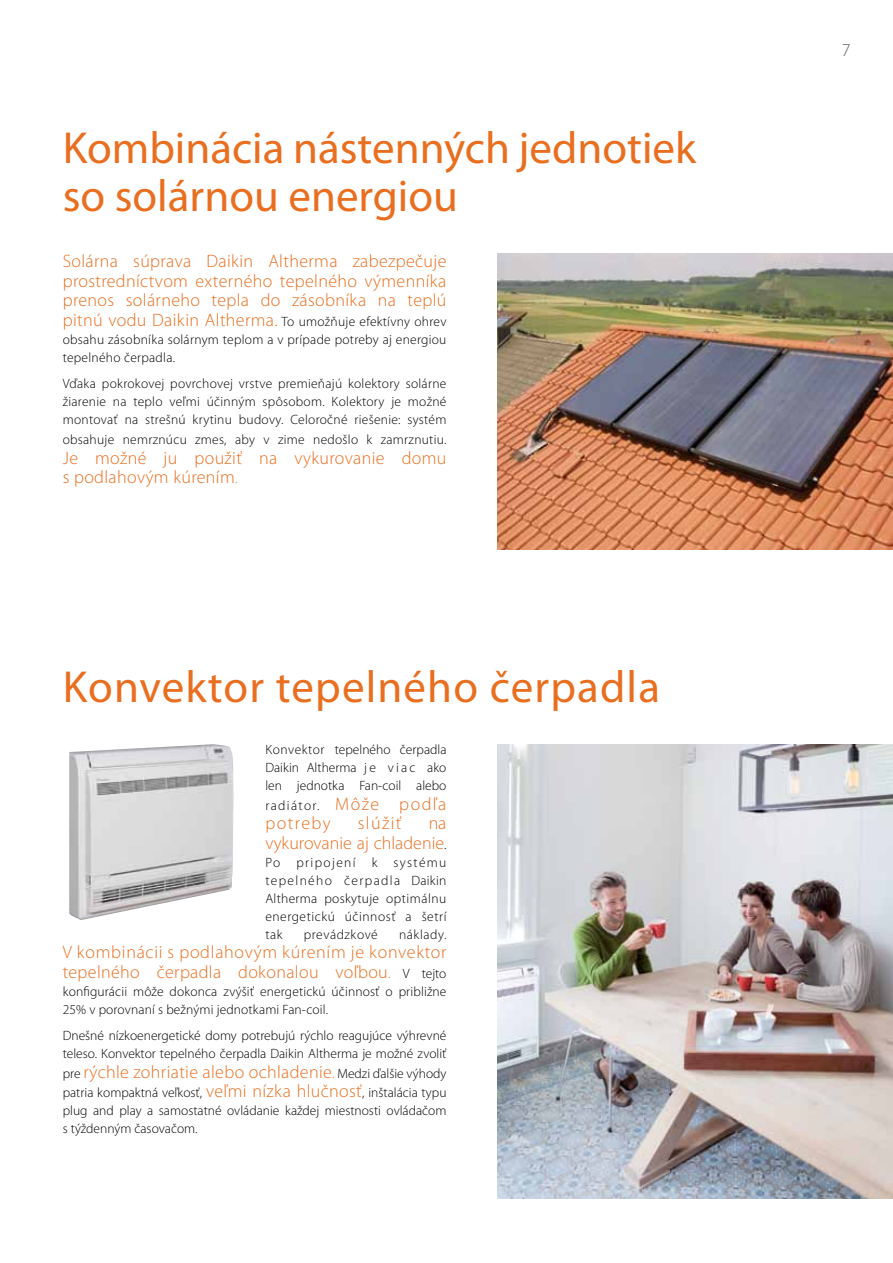
<style>
.page{position:relative;width:893px;height:1263px;background:#fff}
.page>*{position:absolute;margin:0;border:0;box-sizing:border-box;transform-origin:0 0}
.t1{font:45px/48px "Myriad Pro";color:#e96e1f}
.t2{font:45px "Myriad Pro";letter-spacing:.025em;color:#e96e1f}
.t3{font:300 18px/19.5px "Myriad Pro";letter-spacing:.02em;color:#e96e1f}
.t4{font:300 18px/19.5px "Myriad Pro";color:#e96e1f;text-align:right}
.t5{font:300 18px "Myriad Pro";letter-spacing:.08em;color:#e96e1f}
.t6{font:300 18px "Myriad Pro";color:#5a5b5d}
.t7{font:300 13.5px/18px "Myriad Pro";letter-spacing:.01em;color:#000;text-align:justify}
.t8{font:300 13.5px "Myriad Pro";letter-spacing:.04em;color:#000}
.t9{font:300 13.5px "Myriad Pro";letter-spacing:.1em;color:#000}
.s1{font-size:13.5px;color:#000}
.s2{font-size:13.5px}
.s3{font-size:18px;color:#e96e1f}
</style>
<div class="page">
<img style="left:497px;top:254px;width:396px;height:295px">
<img style="left:497px;top:744px;width:396px;height:454px">
<img style="left:69px;top:744px;width:164px;height:176px">
<h1 class="t1" style="left:63px;top:124px;width:635px">Kombinácia nástenných jednotiek so solárnou energiou</h1>
<h2 class="t3" style="left:63px;top:252px;width:385px;text-align:justify">Solárna súprava Daikin Altherma zabezpečuje prostredníctvom externého tepelného výmenníka prenos solárneho tepla do zásobníka na teplú pitnú vodu Daikin Altherma. <span class="s1">To umožňuje efektívny ohrev</span></h2>
<p class="t7" style="left:63px;top:331px;width:385px">obsahu zásobníka solárnym teplom a v prípade potreby aj energiou tepelného čerpadla.</p>
<p class="t7" style="left:63px;top:375px;width:385px">Vďaka pokrokovej povrchovej vrstve premieňajú kolektory solárne žiarenie na teplo veľmi účinným spôsobom. Kolektory je možné montovať na strešnú krytinu budovy. Celoročné riešenie: systém</p>
<p class="t7" style="left:63px;top:431px;width:385px">obsahuje nemrznúcu zmes, aby v zime nedošlo k zamrznutiu.</p>
<h2 class="t3" style="left:63px;top:448px;width:385px">Je možné ju použiť na vykurovanie domu s podlahovým kúrením<span class="s2">.</span></h2>
<h1 class="t2" style="left:63px;top:659px;width:599px">Konvektor tepelného čerpadla</h1>
<p class="t7" style="left:265px;top:741px;width:183px">Konvektor tepelného čerpadla Daikin Altherma j e v i a c ako len jednotka Fan-coil alebo</p>
<p class="t9" style="left:265px;top:798px;width:183px">radiátor. <span class="s3">Môže podľa</span></p>
<h2 class="t5" style="left:265px;top:813px;width:67px">potreby</h2>
<h2 class="t3" style="left:358px;top:814px;width:46px">slúžiť</h2>
<h2 class="t4" style="left:265px;top:814px;width:183px">na<br>vykurovanie aj chladenie<span class="s1">.</span></h2>
<p class="t7" style="left:265px;top:854px;width:183px">Po pripojení k systému tepelného čerpadla Daikin Altherma poskytuje optimálnu energetickú účinnosť a šetrí tak</p>
<p class="t8" style="left:304px;top:927px;width:75px">prevádzkové</p>
<p class="t8" style="left:399px;top:927px;width:49px">náklady.</p>
<h2 class="t3" style="left:63px;top:943px;width:385px">V kombinácii s podlahovým kúrením je konvektor tepelného čerpadla dokonalou voľbou<span class="s2">.</span> <span class="s1">V tejto</span></h2>
<p class="t7" style="left:63px;top:983px;width:385px">konfigurácii môže dokonca zvýšiť energetickú účinnosť o približne<br>25% v porovnaní s bežnými jednotkami Fan-coil.</p>
<p class="t7" style="left:63px;top:1027px;width:385px">Dnešné nízkoenergetické domy potrebujú rýchlo reagujúce výhrevné teleso. Konvektor tepelného čerpadla Daikin Altherma je možné zvoliť</p>
<h2 class="t3" style="left:63px;top:1062px;width:385px"><span class="s1">pre</span> rýchle zohriatie alebo ochladenie<span class="s2">.</span> <span class="s1">Medzi ďalšie výhody</span></h2>
<p class="t7" style="left:63px;top:1084px;width:385px">patria kompaktná veľkosť, <span class="s3">veľmi nízka hlučnosť</span>, inštalácia typu plug and play a samostatné ovládanie každej miestnosti ovládačom s týždenným časovačom.</p>
<h2 class="t6" style="left:842px;top:40px;width:10px">7</h2>
</div>
